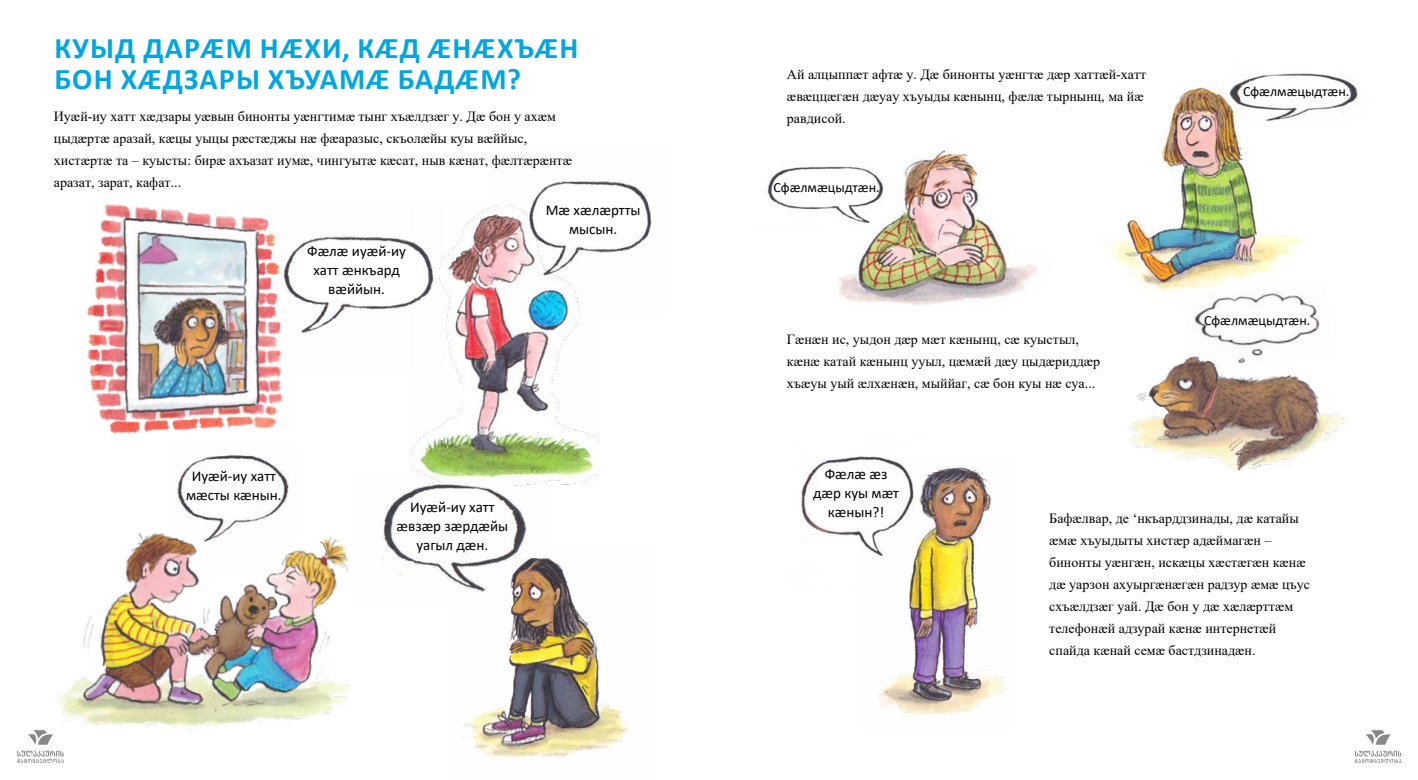
<style>
.page{position:relative;width:1418px;height:780px;background:#fff}
.page>*{position:absolute;margin:0;border:0;box-sizing:border-box;transform-origin:0 0}
.t1{font:700 30px/31px "Calibri";letter-spacing:.04em;color:#00a6e2}
.t2{font:15px/19px "Calibri";color:#000;text-align:center}
.t3{font:14px/22px "Times New Roman";color:#000}
.t4{font:14px "Calibri";color:#000}
</style>
<div class="page">
<img style="left:1106px;top:87px;width:196px;height:204px">
<img style="left:877px;top:467px;width:130px;height:249px">
<img style="left:839px;top:150px;width:198px;height:155px">
<img style="left:1129px;top:363px;width:219px;height:109px">
<img style="left:411px;top:207px;width:188px;height:278px">
<img style="left:462px;top:559px;width:168px;height:200px">
<img style="left:87px;top:204px;width:196px;height:230px">
<img style="left:41px;top:532px;width:308px;height:213px">
<img style="left:1211px;top:73px;width:147px;height:54px">
<img style="left:801px;top:456px;width:125px;height:129px">
<img style="left:767px;top:160px;width:152px;height:69px">
<img style="left:1182px;top:280px;width:151px;height:91px">
<img style="left:236px;top:204px;width:210px;height:168px">
<img style="left:490px;top:180px;width:162px;height:134px">
<img style="left:383px;top:471px;width:168px;height:137px">
<img style="left:172px;top:455px;width:125px;height:115px">
<svg style="left:1365px;top:730px;width:25px;height:14px"></svg>
<svg style="left:1354px;top:750px;width:47px;height:13px"></svg>
<svg style="left:28px;top:730px;width:25px;height:14px"></svg>
<svg style="left:17px;top:750px;width:47px;height:13px"></svg>
<h1 class="t1" style="left:54px;top:32px;width:525px">КУЫД ДАРÆМ НÆХИ, КÆД ÆНÆХЪÆН<br>БОН ХÆДЗАРЫ ХЪУАМÆ БАДÆМ?</h1>
<p class="t3" style="left:54px;top:105px;width:519px">Иуæй-иу хатт хæдзары уæвын бинонты уæнгтимæ тынг хъæлдзæг у. Дæ бон у ахæм цыдæртæ аразай, кæцы уыцы рæстæджы нæ фæаразыс, скъолæйы куы вæййыс, хистæртæ та – куысты: бирæ ахъазат иумæ, чингуытæ кæсат, ныв кæнат, фæлтæрæнтæ аразат, зарат, кафат...</p>
<p class="t2" style="left:307px;top:241px;width:100px">Фæлæ иуæй-иу хатт æнкъард вæййын.</p>
<p class="t2" style="left:546px;top:200px;width:96px">Мæ хæлæртты мысын.</p>
<p class="t2" style="left:186px;top:466px;width:97px">Иуæй-иу хатт мæсты кæнын.</p>
<p class="t2" style="left:396px;top:497px;width:113px">Иуæй-иу хатт æвзæр зæрдæйы уагыл дæн.</p>
<p class="t3" style="left:787px;top:63px;width:361px">Ай алцыппæт афтæ у. Дæ бинонты уæнгтæ дæр хаттæй-хатт æвæццæгæн дæуау хъуыды кæнынц, фæлæ тырнынц, ма йæ равдисой.</p>
<p class="t4" style="left:773px;top:177px;width:108px">Сфæлмæцыдтæн.</p>
<p class="t3" style="left:787px;top:327px;width:315px">Гæнæн ис, уыдон дæр мæт кæнынц, сæ куыстыл, кæнæ катай кæнынц ууыл, цæмæй дæу цыдæриддæр хъæуы уый æлхæнæн, мыййаг, сæ бон куы нæ суа...</p>
<p class="t4" style="left:1242px;top:82px;width:108px">Сфæлмæцыдтæн.</p>
<p class="t4" style="left:1204px;top:311px;width:108px">Сфæлмæцыдтæн.</p>
<p class="t2" style="left:813px;top:464px;width:87px">Фæлæ æз дæр куы мæт кæнын?!</p>
<p class="t3" style="left:1049px;top:506px;width:262px">Бафæлвар, де ‘нкъарддзинады, дæ катайы æмæ хъуыдыты хистæр адæймагæн – бинонты уæнгæн, искæцы хæстæгæн кæнæ дæ уарзон ахуыргæнæгæн радзур æмæ цъус схъæлдзæг уай. Дæ бон у дæ хæлæрттæм телефонæй адзурай кæнæ интернетæй спайда кæнай семæ бастдзинадæн.</p>
</div>
